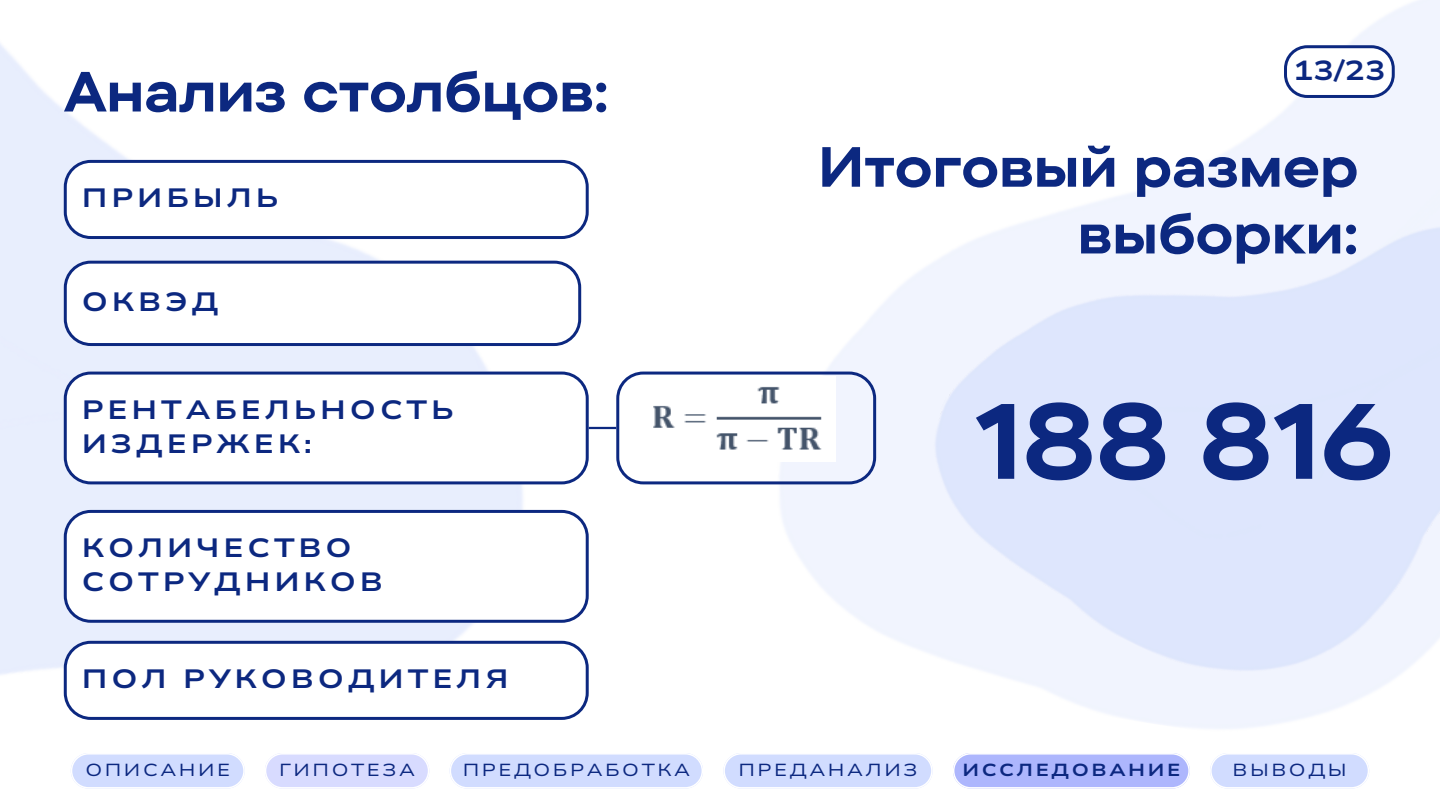
<style>
.page{position:relative;width:1440px;height:810px;background:#fff}
.page>*{position:absolute;margin:0;border:0;box-sizing:border-box;transform-origin:0 0}
.t1{font:700 106.8px "TT Commons Pro Exp";letter-spacing:-.02em;color:#0c2880}
.t2{font:700 56.5px/66.8px "TT Commons Pro Exp";letter-spacing:-.02em;color:#0c2880;text-align:right}
.t3{font:700 27.5px "Nunito Sans 10 pt Expanded";color:#0c2880}
.t4{font:700 26.4px/33.8px "Nunito Sans 10 pt Expanded";letter-spacing:.145em;color:#0c2880}
.t5{font:17.4px "Nunito Sans 10 pt Expanded";letter-spacing:.145em;color:#0c2880}
.t6{font:700 17.4px "Nunito Sans 10 pt Expanded";letter-spacing:.145em;color:#0c2880}
</style>
<div class="page">
<svg style="left:64px;top:160px;width:525px;height:79px"></svg>
<svg style="left:64px;top:372px;width:525px;height:112px"></svg>
<svg style="left:616px;top:372px;width:260px;height:112px"></svg>
<img style="left:642px;top:376px;width:193px;height:86px">
<svg style="left:64px;top:510px;width:525px;height:112px"></svg>
<svg style="left:64px;top:261px;width:517px;height:85px"></svg>
<svg style="left:64px;top:641px;width:525px;height:79px"></svg>
<hr style="left:589px;top:427px;width:27px;height:2px;background:#0c2880">
<svg style="left:1284px;top:45px;width:111px;height:53px"></svg>
<div style="left:71px;top:753px;width:174px;height:36px;background:#f3f6ff;border-radius:18px"></div>
<svg style="left:71px;top:753px;width:174px;height:35px;background:#d6e0ff"></svg>
<div style="left:265px;top:753px;width:164px;height:36px;background:#f5f5ff;border-radius:18px"></div>
<svg style="left:265px;top:753px;width:164px;height:35px;background:#dcdfff"></svg>
<div style="left:450px;top:753px;width:253px;height:36px;background:#f3f6ff;border-radius:18px"></div>
<svg style="left:450px;top:753px;width:253px;height:35px;background:#d5dfff"></svg>
<div style="left:723px;top:753px;width:210px;height:36px;background:#f3f6ff;border-radius:18px"></div>
<svg style="left:724px;top:753px;width:209px;height:35px;background:#d6dfff"></svg>
<div style="left:953px;top:753px;width:237px;height:36px;background:#eaecfe;border-radius:18px"></div>
<svg style="left:953px;top:753px;width:237px;height:35px;background:#b5bdfd"></svg>
<div style="left:1210px;top:753px;width:159px;height:36px;background:#f3f6ff;border-radius:18px"></div>
<svg style="left:1210px;top:753px;width:159px;height:35px;background:#d6e0ff"></svg>
<p class="t2" style="left:64px;top:57px;width:547px">Aнализ столбцов:</p>
<p class="t4" style="left:82px;top:182px;width:198px">ПРИБЫЛЬ</p>
<p class="t4" style="left:82px;top:285px;width:138px">ОКВЭД</p>
<p class="t4" style="left:82px;top:393px;width:373px">РЕНТАБЕЛЬНОСТЬ<br>ИЗДЕРЖЕК:</p>
<p class="t4" style="left:82px;top:532px;width:303px">КОЛИЧЕСТВО<br>СОТРУДНИКОВ</p>
<p class="t4" style="left:82px;top:662px;width:428px">ПОЛ РУКОВОДИТЕЛЯ</p>
<p class="t3" style="left:1293px;top:53px;width:94px">13/23</p>
<p class="t2" style="left:817px;top:132px;width:543px">Итоговый размер выборки:</p>
<p class="t1" style="left:974px;top:372px;width:423px">188 816</p>
<p class="t5" style="left:85px;top:758px;width:146px">ОПИСАНИЕ</p>
<p class="t5" style="left:279px;top:758px;width:138px">ГИПОТЕЗА</p>
<p class="t5" style="left:463px;top:758px;width:229px">ПРЕДОБРАБОТКА</p>
<p class="t5" style="left:738px;top:758px;width:181px">ПРЕДАНАЛИЗ</p>
<p class="t6" style="left:962px;top:758px;width:219px">ИССЛЕДОВАНИЕ</p>
<p class="t5" style="left:1233px;top:758px;width:116px">ВЫВОДЫ</p>
</div>
